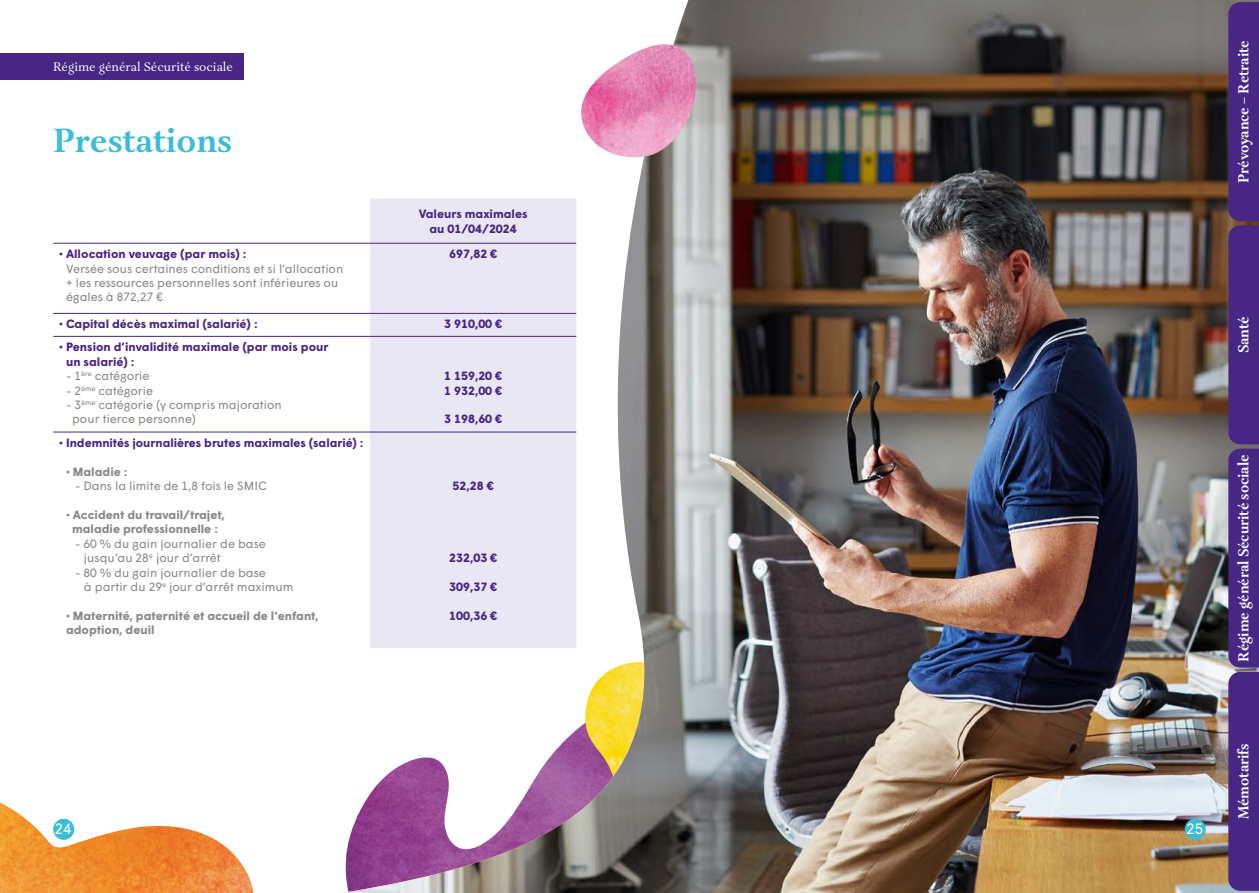
<style>
.page{position:relative;width:1259px;height:893px;background:#fff}
.page>*{position:absolute;margin:0;border:0;box-sizing:border-box;transform-origin:0 0}
.t1{font:700 34.5px "Aria Text G1";color:#3cbcd7}
.t2{font:700 15px "Aria Text G1";letter-spacing:-.005em;color:#fff;scale:.95 1}
.t3{font:15px "Wigrum";color:#fff}
.t4{font:12.75px "Aria Text G1";color:#fff}
.t5{font:12px/14.4px "Wigrum";color:#878787}
.t6{font:700 12px/14.4px "Wigrum";color:#482683}
.t7{font:700 12px/14.4px "Wigrum";color:#878787;text-align:center}
</style>
<div class="page">
<img style="left:342px;top:0;width:917px;height:893px">
<div style="left:1184px;top:819px;width:21px;height:21px;background:#3cbcd7;border-radius:50%"></div>
<div style="left:370px;top:198px;width:206px;height:450px;background:#eae7f4"></div>
<hr style="left:53px;top:243px;width:317px;height:1px;background:#482683">
<hr style="left:370px;top:243px;width:206px;height:1px;background:#482683">
<hr style="left:53px;top:313px;width:317px;height:1px;background:#482683">
<hr style="left:370px;top:313px;width:206px;height:1px;background:#482683">
<hr style="left:53px;top:336px;width:317px;height:1px;background:#482683">
<hr style="left:370px;top:336px;width:206px;height:1px;background:#482683">
<hr style="left:53px;top:432px;width:317px;height:1px;background:#482683">
<hr style="left:370px;top:432px;width:206px;height:1px;background:#482683">
<div style="left:0;top:53px;width:243px;height:27px;background:#482683"></div>
<img style="left:0;top:803px;width:254px;height:90px">
<img style="left:579px;top:44px;width:119px;height:114px">
<div style="left:1228px;top:2px;width:31px;height:889px;background:#482683"></div>
<p class="t4" style="left:53px;top:59px;width:181px">Régime général Sécurité sociale</p>
<h1 class="t1" style="left:53px;top:119px;width:181px">Prestations</h1>
<p class="t6" style="left:59px;top:246px;width:189px">• Allocation veuvage (par mois) :</p>
<p class="t5" style="left:66px;top:260px;width:279px">Versée sous certaines conditions et si l’allocation + les ressources personnelles sont inférieures ou égales à 872,27 €</p>
<p class="t6" style="left:419px;top:206px;width:110px;text-align:center">Valeurs maximales au 01/04/2024</p>
<p class="t6" style="left:449px;top:246px;width:50px">697,82 €</p>
<p class="t6" style="left:59px;top:316px;width:200px">• Capital décès maximal (salarié) :</p>
<p class="t6" style="left:444px;top:316px;width:60px">3 910,00 €</p>
<p class="t6" style="left:66px;top:339px;width:264px;text-indent:-7px">• Pension d’invalidité maximale (par mois pour un salarié) :</p>
<p class="t5" style="left:66px;top:368px;width:85px">- 1<sup>ère</sup> catégorie</p>
<p class="t5" style="left:66px;top:382px;width:89px">- 2<sup>ème</sup> catégorie</p>
<p class="t5" style="left:72px;top:397px;width:211px;text-indent:-6px">- 3<sup>ème</sup> catégorie (y compris majoration pour tierce personne)</p>
<p class="t6" style="left:444px;top:368px;width:60px">1 159,20 €<br>1 932,00 €</p>
<p class="t6" style="left:444px;top:411px;width:60px">3 198,60 €</p>
<p class="t6" style="left:59px;top:435px;width:306px">• Indemnités journalières brutes maximales (salarié) :</p>
<p class="t7" style="left:66px;top:463px;width:63px">• Maladie :</p>
<p class="t5" style="left:75px;top:478px;width:193px">- Dans la limite de 1,8 fois le SMIC</p>
<p class="t7" style="left:66px;top:507px;width:160px">• Accident du travail/trajet, maladie professionnelle :</p>
<p class="t5" style="left:84px;top:535px;width:183px;text-indent:-9px">- 60 % du gain journalier de base jusqu’au 28<sup>e</sup> jour d’arrêt</p>
<p class="t5" style="left:84px;top:564px;width:211px;text-indent:-9px">- 80 % du gain journalier de base<br>à partir du 29<sup>e</sup> jour d’arrêt maximum</p>
<p class="t7" style="left:66px;top:607px;width:254px;text-align:left">• Maternité, paternité et accueil de l'enfant, adoption, deuil</p>
<p class="t3" style="left:55px;top:818px;width:18px">24</p>
<p class="t6" style="left:452px;top:478px;width:43px">52,28 €</p>
<p class="t6" style="left:449px;top:550px;width:50px">232,03 €</p>
<p class="t6" style="left:449px;top:579px;width:50px">309,37 €</p>
<p class="t6" style="left:449px;top:607px;width:50px">100,36 €</p>
<p class="t2" style="left:1234px;top:183px;width:152px;rotate:-90deg">Prévoyance – Retraite</p>
<p class="t2" style="left:1234px;top:353px;width:41px;rotate:-90deg">Santé</p>
<p class="t3" style="left:1186px;top:818px;width:18px">25</p>
<p class="t2" style="left:1234px;top:661px;width:219px;rotate:-90deg">Régime général Sécurité sociale</p>
<p class="t2" style="left:1234px;top:819px;width:81px;rotate:-90deg">Mémotarifs</p>
</div>
